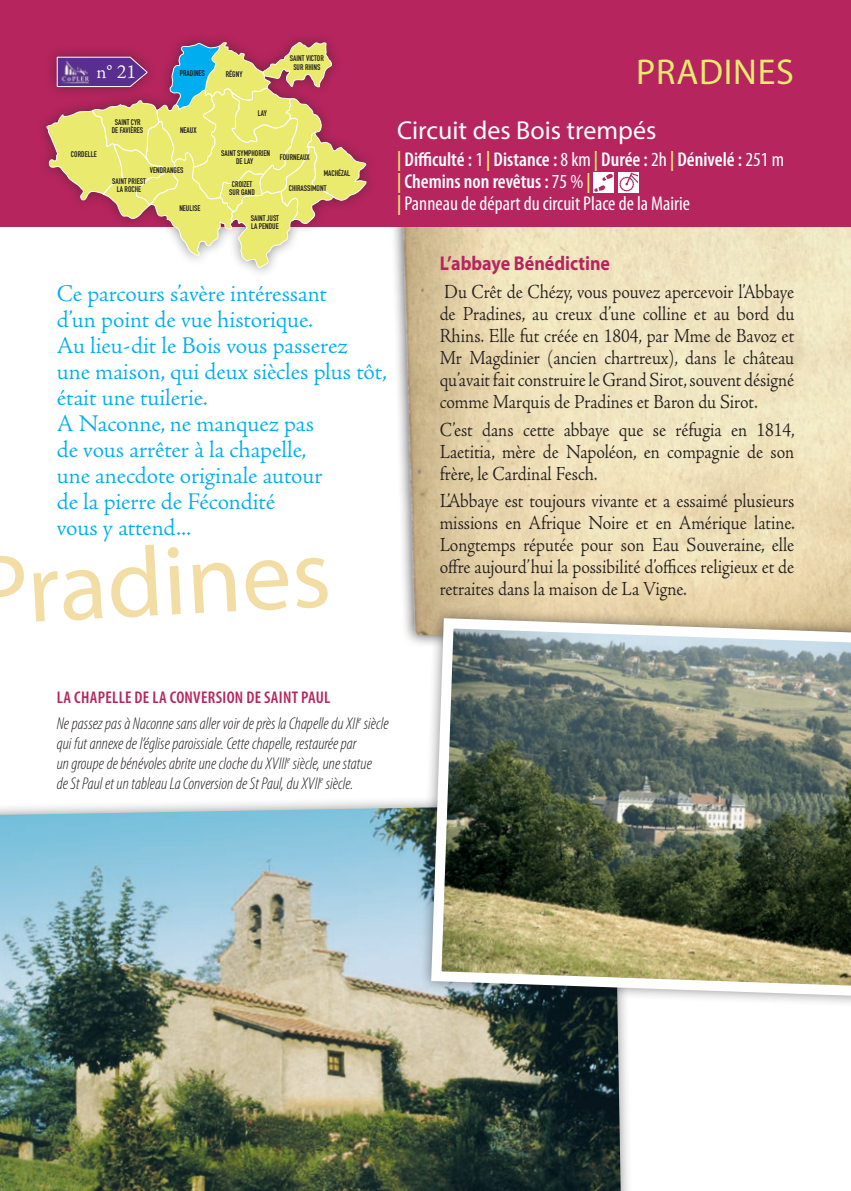
<style>
.page{position:relative;width:851px;height:1191px;background:#fff}
.page>*{position:absolute;margin:0;border:0;box-sizing:border-box;transform-origin:0 0}
.t1{font:99.4px "Myriad Pro";color:#f2dea5}
.t2{font:36px "Myriad Pro";letter-spacing:.02em;color:#eaea6f}
.t3{font:26px "Myriad Pro";color:#fff}
.t4{font:300 24px/26px "Adobe Jenson Pro";letter-spacing:-.005em;color:#00aeef}
.t5{font:300 20px/22px "Adobe Jenson Pro";color:#231f20;text-align:justify;scale:.9 1}
.t6{font:600 condensed 20px/22px "Myriad Pro";color:#fff}
.t7{font:700 20px "Myriad Pro";color:#b6255e;scale:.9 1}
.t8{font:300 20px "Adobe Jenson Pro";color:#fff}
.t9{font:italic 300 condensed 17px/20px "Myriad Pro";color:#231f20}
.t10{font:8.2px/8.2px "DIN Engschrift";color:#231f20;text-align:center}
.s1{color:#eaea6f}
.s2{font-weight:400}
.s3{font-weight:600;font-style:normal;color:#b6255e}
</style>
<div class="page">
<div style="left:0;top:792px;width:632px;height:399px;background:#231f20;opacity:.5"></div>
<img style="left:0;top:804px;width:620px;height:387px">
<img style="left:394px;top:227px;width:456px;height:408px">
<div style="left:0;top:0;width:850px;height:227px;background:#b6255e"></div>
<div style="left:35px;top:31px;width:342px;height:248px;background:#231f20;opacity:.5"></div>
<div style="left:593px;top:173px;width:20px;height:20px;background:#fff"></div>
<svg style="left:618px;top:173px;width:20px;height:20px"></svg>
<svg style="left:594px;top:173px;width:19px;height:19px"></svg>
<svg style="left:619px;top:173px;width:19px;height:18px"></svg>
<svg style="left:47px;top:41px;width:319px;height:227px"></svg>
<div style="left:419px;top:606px;width:431px;height:403px;background:#231f20;opacity:.5"></div>
<img style="left:426px;top:613px;width:424px;height:390px">
<p class="t8" style="left:96px;top:60px;width:41px">n° 21</p>
<p class="t10" style="left:180px;top:69px;width:27px">PRADINES</p>
<p class="t10" style="left:71px;top:150px;width:27px">CORDELLE</p>
<p class="t10" style="left:112px;top:118px;width:33px">SAINT CYR<br>DE FAVIÈRES</p>
<p class="t10" style="left:180px;top:126px;width:18px">NEAUX</p>
<p class="t10" style="left:150px;top:166px;width:35px">VENDRANGES</p>
<p class="t10" style="left:112px;top:177px;width:35px">SAINT PRIEST<br>LA ROCHE</p>
<p class="t10" style="left:179px;top:204px;width:23px">NEULISE</p>
<p class="t10" style="left:290px;top:55px;width:35px">SAINT VICTOR<br>SUR RHINS</p>
<h2 class="t2" style="left:636px;top:49px;width:159px">PRADINES</h2>
<h3 class="t3" style="left:397px;top:114px;width:261px">Circuit des Bois trempés</h3>
<p class="t6" style="left:397px;top:149px;width:388px"><span class="s1">|</span> Difficulté : <span class="s2">1</span> <span class="s1">|</span> Distance : <span class="s2">8 km</span> <span class="s1">|</span> Durée : <span class="s2">2h</span> <span class="s1">|</span> Dénivelé : <span class="s2">251 m </span><span class="s1">|</span> Chemins non revêtus : <span class="s2">75 %</span> <span class="s1">|<br>|</span> <span class="s2">Panneau de départ du circuit Place de la Mairie</span></p>
<p class="t10" style="left:226px;top:70px;width:18px">RÉGNY</p>
<p class="t10" style="left:258px;top:109px;width:11px">LAY</p>
<p class="t10" style="left:221px;top:149px;width:50px">SAINT SYMPHORIEN<br>DE LAY</p>
<p class="t10" style="left:280px;top:153px;width:31px">FOURNEAUX</p>
<p class="t10" style="left:288px;top:165px;width:63px;line-height:15.2px;text-align:left;text-indent:35px">MACHÉZAL<br>CHIRASSIMONT</p>
<p class="t10" style="left:229px;top:180px;width:27px">CROIZET<br>SUR GAND</p>
<p class="t10" style="left:251px;top:214px;width:30px;text-align:left">SAINT JUST<br>LA PENDUE</p>
<p class="t4" style="left:57px;top:281px;width:332px">Ce parcours s’avère intéressant<br>d’un point de vue historique.<br>Au lieu-dit le Bois vous passerez<br>une maison, qui deux siècles plus tôt, était une tuilerie.<br>A Naconne, ne manquez pas<br>de vous arrêter à la chapelle,<br>une anecdote originale autour<br>de la pierre de Fécondité<br>vous y attend...</p>
<h1 class="t1" style="left:-27px;top:530px;width:357px;rotate:-3deg">Pradines</h1>
<p class="t9" style="left:57px;top:685px;width:333px;line-height:25.6px"><span class="s3">LA CHAPELLE DE LA CONVERSION DE SAINT PAUL<br></span>Ne passez pas à Naconne sans aller voir de près la Chapelle du XII<sup>e</sup> siècle</p>
<p class="t9" style="left:57px;top:733px;width:317px">qui fut annexe de l’église paroissiale. Cette chapelle, restaurée par un groupe de bénévoles abrite une cloche du XVIII<sup>e</sup> siècle, une statue de St Paul et un tableau La Conversion de St Paul, du XVII<sup>e</sup> siècle.</p>
<p class="t7" style="left:439px;top:250px;width:191px">L’abbaye Bénédictine</p>
<p class="t5" style="left:439px;top:281px;width:395px">Du Crêt de Chézy, vous pouvez apercevoir l’Abbaye de Pradines, au creux d’une colline et au bord du Rhins. Elle fut créée en 1804, par Mme de Bavoz et Mr Magdinier (ancien chartreux), dans le château qu’avait fait construire le Grand Sirot, souvent désigné comme Marquis de Pradines et Baron du Sirot.</p>
<p class="t5" style="left:439px;top:419px;width:396px">C’est dans cette abbaye que se réfugia en 1814, Laetitia, mère de Napoléon, en compagnie de son frère, le Cardinal Fesch.</p>
<p class="t5" style="left:439px;top:490px;width:396px">L’Abbaye est toujours vivante et a essaimé plusieurs missions en Afrique Noire et en Amérique latine.<br>Longtemps réputée pour son Eau Souveraine, elle offre aujourd’hui la possibilité d’offices religieux et de retraites dans la maison de La Vigne.</p>
</div>
